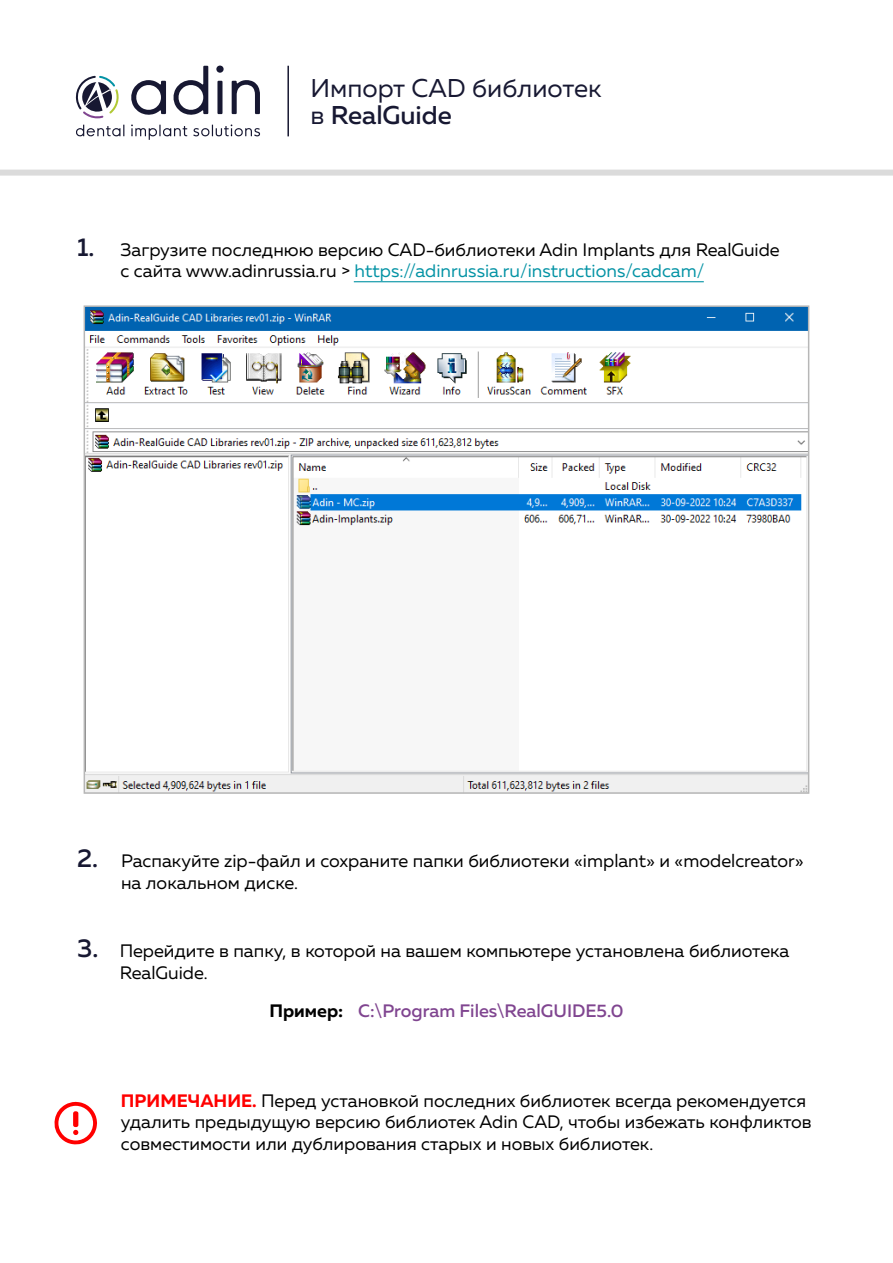
<style>
.page{position:relative;width:893px;height:1263px;background:#fff}
.page>*{position:absolute;margin:0;border:0;box-sizing:border-box;transform-origin:0 0}
.t1{font:25.65px/27px "Muller";color:#171832}
.t2{font:500 25.65px "Muller";color:#171832}
.t3{font:18px/21.6px "Muller";color:#000}
.t4{font:500 18px "Muller";color:#804590}
.s1{font-weight:500}
.s2{color:#0493a5}
.s3{font-weight:700;color:#000}
.s4{font-weight:700;color:#f00}
</style>
<div class="page">
<svg style="left:76px;top:125px;width:48px;height:12px"></svg>
<svg style="left:131px;top:124px;width:56px;height:16px"></svg>
<svg style="left:193px;top:124px;width:67px;height:13px"></svg>
<svg style="left:131px;top:80px;width:35px;height:35px"></svg>
<svg style="left:173px;top:66px;width:35px;height:49px"></svg>
<svg style="left:216px;top:65px;width:8px;height:8px"></svg>
<svg style="left:217px;top:81px;width:6px;height:33px"></svg>
<svg style="left:232px;top:80px;width:28px;height:34px"></svg>
<svg style="left:75px;top:76px;width:44px;height:42px"></svg>
<hr style="left:287px;top:66px;width:2px;height:70px;background:#171832">
<div style="left:0;top:170px;width:893px;height:6px;background:#dbdbdb"></div>
<svg style="left:54px;top:1102px;width:43px;height:43px"></svg>
<hr style="left:354px;top:281px;width:350px;height:1px;background:#0493a5">
<img style="left:87px;top:308px;width:719px;height:483px">
<div style="left:84px;top:305px;width:725px;height:489px;border:2px solid #b7b7b7"></div>
<h1 class="t1" style="left:310px;top:74px;width:293px">Импорт CAD библиотек в <span class="s1">RealGuide</span></h1>
<h1 class="t2" style="left:77px;top:231px;width:19px">1.</h1>
<p class="t3" style="left:121px;top:238px;width:661px">Загрузите последнюю версию CAD-библиотеки Adin Implants для RealGuide с сайта www.adinrussia.ru &gt; <span class="s2">https://adinrussia.ru/instructions/cadcam/</span></p>
<h1 class="t2" style="left:77px;top:842px;width:22px">2.</h1>
<h1 class="t2" style="left:77px;top:932px;width:23px">3.</h1>
<p class="t3" style="left:121px;top:850px;width:684px">Распакуйте zip-файл и сохраните папки библиотеки «implant» и «modelcreator» на локальном диске.</p>
<p class="t3" style="left:120px;top:940px;width:671px">Перейдите в папку, в которой на вашем компьютере установлена библиотека<br>RealGuide.</p>
<p class="t4" style="left:269px;top:1000px;width:356px"><span class="s3">Пример:</span> C:\Program Files\RealGUIDE5.0</p>
<p class="t3" style="left:121px;top:1089px;width:692px"><span class="s4">ПРИМЕЧАНИЕ.</span> Перед установкой последних библиотек всегда рекомендуется удалить предыдущую версию библиотек Adin CAD, чтобы избежать конфликтов совместимости или дублирования старых и новых библиотек.</p>
</div>
